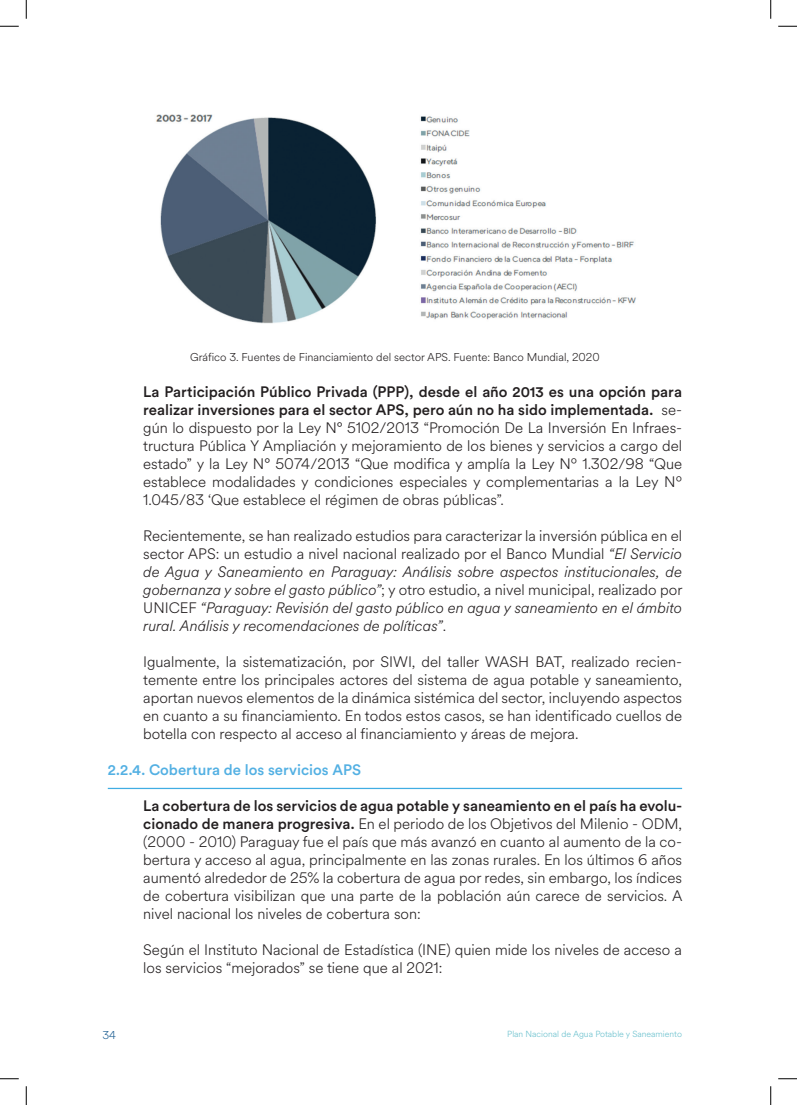
<style>
.page{position:relative;width:797px;height:1105px;background:#fff}
.page>*{position:absolute;margin:0;border:0;box-sizing:border-box;transform-origin:0 0}
.t1{font:300 15px/18px "Circular Spotify Text";color:#231f20;text-align:justify}
.t2{font:italic 300 15px/18px "Circular Spotify Text";color:#231f20;text-align:justify}
.t3{font:500 15px "Circular Std";color:#53b0e3}
.t4{font:300 11.25px "Circular Spotify Text";color:#231f20}
.t5{font:300 11.25px "Circular Spotify Text";color:#216194}
.t6{font:300 8.75px "Circular Spotify Text";color:#66bfcc}
.s1{font-family:"Circular Std";font-weight:500}
.s2{font-style:normal}
</style>
<div class="page">
<img style="left:156px;top:114px;width:480px;height:210px">
<hr style="left:108px;top:788px;width:574px;height:1px;background:#40ade3">
<svg style="left:0;top:25px;width:19px;height:2px"></svg>
<svg style="left:778px;top:25px;width:19px;height:2px"></svg>
<svg style="left:0;top:1078px;width:19px;height:1px"></svg>
<svg style="left:778px;top:1078px;width:19px;height:1px"></svg>
<svg style="left:25px;top:0;width:2px;height:19px"></svg>
<svg style="left:25px;top:1086px;width:2px;height:19px"></svg>
<svg style="left:770px;top:0;width:1px;height:19px"></svg>
<svg style="left:770px;top:1086px;width:1px;height:19px"></svg>
<p class="t4" style="left:190px;top:350px;width:411px">Gráfico 3. Fuentes de Financiamiento del sector APS. Fuente: Banco Mundial, 2020</p>
<p class="t1" style="left:143px;top:383px;width:540px"><span class="s1">La Participación Público Privada (PPP), desde el año 2013 es una opción para realizar inversiones para el sector APS, pero aún no ha sido implementada.</span> se&shy;gún lo dispuesto por la Ley N° 5102/2013 “Promoción De La Inversión En Infraes&shy;tructura Pública Y Ampliación y mejoramiento de los bienes y servicios a cargo del estado” y la Ley N° 5074/2013 “Que modifica y amplía la Ley Nº 1.302/98 “Que establece modalidades y condiciones especiales y complementarias a la Ley Nº 1.045/83 ‘Que establece el régimen de obras públicas”.</p>
<p class="t2" style="left:143px;top:527px;width:540px"><span class="s2">Recientemente, se han realizado estudios para caracterizar la inversión pública en el sector APS: un estudio a nivel nacional realizado por el Banco Mundial</span> “El Servicio de Agua y Saneamiento en Paraguay: Análisis sobre aspectos institucionales, de gobernanza y sobre el gasto público”<span class="s2">; y otro estudio, a nivel municipal, realizado por UNICEF</span> “Paraguay: Revisión del gasto público en agua y saneamiento en el ámbito rural. Análisis y recomendaciones de políticas”<span class="s2">.</span></p>
<p class="t1" style="left:143px;top:653px;width:540px">Igualmente, la sistematización, por SIWI, del taller WASH BAT, realizado recien&shy;temente entre los principales actores del sistema de agua potable y saneamiento, aportan nuevos elementos de la dinámica sistémica del sector, incluyendo aspectos en cuanto a su financiamiento. En todos estos casos, se han identificado cuellos de botella con respecto al acceso al financiamiento y áreas de mejora.</p>
<p class="t3" style="left:108px;top:761px;width:255px">2.2.4. Cobertura de los servicios APS</p>
<p class="t1" style="left:143px;top:797px;width:541px"><span class="s1">La cobertura de los servicios de agua potable y saneamiento en el país ha evolu&shy;cionado de manera progresiva.</span> En el periodo de los Objetivos del Milenio - ODM, (2000 - 2010) Paraguay fue el país que más avanzó en cuanto al aumento de la co&shy;bertura y acceso al agua, principalmente en las zonas rurales. En los últimos 6 años aumentó alrededor de 25% la cobertura de agua por redes, sin embargo, los índices de cobertura visibilizan que una parte de la población aún carece de servicios. A nivel nacional los niveles de cobertura son:</p>
<p class="t1" style="left:143px;top:941px;width:540px">Según el Instituto Nacional de Estadística (INE) quien mide los niveles de acceso a los servicios “mejorados” se tiene que al 2021:</p>
<p class="t5" style="left:102px;top:1028px;width:15px">34</p>
<p class="t6" style="left:507px;top:1028px;width:176px">Plan Nacional de Agua Potable y Saneamiento</p>
</div>
